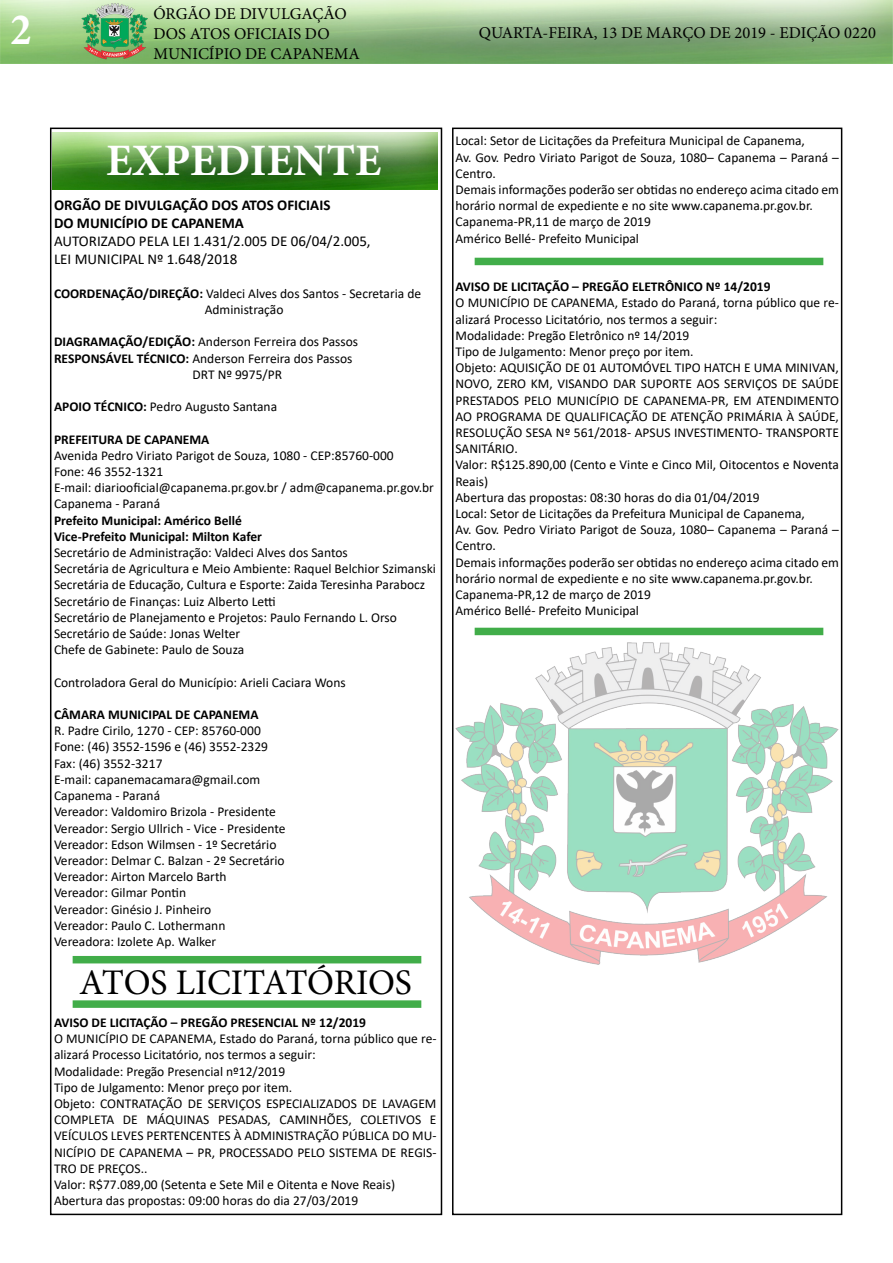
<style>
.page{position:relative;width:893px;height:1263px;background:#fff}
.page>*{position:absolute;margin:0;border:0;box-sizing:border-box;transform-origin:0 0}
.t1{font:700 45px "Minion Pro";color:#fff}
.t2{font:700 condensed 45px "Minion Pro";color:#fff}
.t3{font:36px "Minion Pro";letter-spacing:-.01em;color:#000}
.t4{font:16.5px/19.8px "Minion Pro";color:#000}
.t5{font:15px/18px "Calibri";color:#000}
.t6{font:700 15px/18px "Calibri";color:#000}
.t7{font:13.5px/16.2px "Calibri";color:#000}
.t8{font:700 13.5px/16.2px "Calibri";color:#000}
.s1{font-weight:700}
</style>
<div class="page">
<div style="left:50px;top:128px;width:392px;height:1087px;border:2px solid #000"></div>
<img style="left:0;top:0;width:893px;height:64px">
<div style="left:452px;top:128px;width:390px;height:1087px;border:2px solid #000"></div>
<img style="left:53px;top:132px;width:384px;height:58px">
<div style="left:73px;top:956px;width:348px;height:7px;background:#41ad49"></div>
<div style="left:73px;top:1000px;width:348px;height:8px;background:#41ad49"></div>
<div style="left:475px;top:628px;width:348px;height:7px;background:#41ad49"></div>
<div style="left:475px;top:258px;width:348px;height:7px;background:#41ad49"></div>
<img style="left:455px;top:643px;width:384px;height:321px">
<h1 class="t2" style="left:11px;top:-1px;width:22px">2</h1>
<p class="t4" style="left:153px;top:4px;width:208px">ÓRGÃO DE DIVULGAÇÃO<br>DOS ATOS OFICIAIS DO<br>MUNICÍPIO DE CAPANEMA</p>
<p class="t4" style="left:479px;top:23px;width:399px">QUARTA-FEIRA, 13 DE MARÇO DE 2019 - EDIÇÃO 0220</p>
<h1 class="t1" style="left:106px;top:129px;width:277px">EXPEDIENTE</h1>
<p class="t6" style="left:54px;top:195px;width:278px">ORGÃO DE DIVULGAÇÃO DOS ATOS OFICIAIS<br>DO MUNICÍPIO DE CAPANEMA</p>
<p class="t5" style="left:54px;top:231px;width:318px">AUTORIZADO PELA LEI 1.431/2.005 DE 06/04/2.005,<br>LEI MUNICIPAL Nº 1.648/2018</p>
<p class="t7" style="left:205px;top:285px;width:218px;text-indent:-151px"><span class="s1">COORDENAÇÃO/DIREÇÃO:</span> Valdeci Alves dos Santos - Secretaria de<br>Administração</p>
<p class="t7" style="left:54px;top:333px;width:306px"><span class="s1">DIAGRAMAÇÃO/EDIÇÃO:</span> Anderson Ferreira dos Passos</p>
<p class="t7" style="left:54px;top:350px;width:300px"><span class="s1">RESPONSÁVEL TÉCNICO:</span> Anderson Ferreira dos Passos</p>
<p class="t7" style="left:193px;top:366px;width:91px">DRT Nº 9975/PR</p>
<p class="t7" style="left:54px;top:398px;width:225px"><span class="s1">APOIO TÉCNICO:</span> Pedro Augusto Santana</p>
<p class="t8" style="left:54px;top:431px;width:157px">PREFEITURA DE CAPANEMA</p>
<p class="t7" style="left:54px;top:447px;width:381px">Avenida Pedro Viriato Parigot de Souza, 1080 - CEP:85760-000<br>Fone: 46 3552-1321<br>E-mail: diariooficial@capanema.pr.gov.br / adm@capanema.pr.gov.br Capanema - Paraná</p>
<p class="t8" style="left:54px;top:512px;width:209px">Prefeito Municipal: Américo Bellé<br>Vice-Prefeito Municipal: Milton Kafer</p>
<p class="t7" style="left:54px;top:544px;width:384px">Secretário de Administração: Valdeci Alves dos Santos<br>Secretária de Agricultura e Meio Ambiente: Raquel Belchior Szimanski Secretária de Educação, Cultura e Esporte: Zaida Teresinha Parabocz Secretário de Finanças: Luiz Alberto Letti<br>Secretário de Planejamento e Projetos: Paulo Fernando L. Orso Secretário de Saúde: Jonas Welter<br>Chefe de Gabinete: Paulo de Souza</p>
<p class="t7" style="left:54px;top:674px;width:293px">Controladora Geral do Município: Arieli Caciara Wons</p>
<p class="t8" style="left:54px;top:706px;width:206px">CÂMARA MUNICIPAL DE CAPANEMA</p>
<p class="t7" style="left:54px;top:722px;width:233px">R. Padre Cirilo, 1270 - CEP: 85760-000<br>Fone: (46) 3552-1596 e (46) 3552-2329<br>Fax: (46) 3552-3217<br>E-mail: capanemacamara@gmail.com Capanema - Paraná<br>Vereador: Valdomiro Brizola - Presidente Vereador: Sergio Ullrich - Vice - Presidente Vereador: Edson Wilmsen - 1º Secretário Vereador: Delmar C. Balzan - 2º Secretário Vereador: Airton Marcelo Barth<br>Vereador: Gilmar Pontin<br>Vereador: Ginésio J. Pinheiro<br>Vereador: Paulo C. Lothermann Vereadora: Izolete Ap. Walker</p>
<h2 class="t3" style="left:79px;top:958px;width:334px">ATOS LICITATÓRIOS</h2>
<p class="t8" style="left:54px;top:1014px;width:314px">AVISO DE LICITAÇÃO – PREGÃO PRESENCIAL Nº 12/2019</p>
<p class="t7" style="left:54px;top:1030px;width:384px">O MUNICÍPIO DE CAPANEMA, Estado do Paraná, torna público que re&shy;alizará Processo Licitatório, nos termos a seguir:<br>Modalidade: Pregão Presencial nº12/2019<br>Tipo de Julgamento: Menor preço por item.<br>Objeto: CONTRATAÇÃO DE SERVIÇOS ESPECIALIZADOS DE LAVAGEM COMPLETA DE MÁQUINAS PESADAS, CAMINHÕES, COLETIVOS E VEÍCULOS LEVES PERTENCENTES À ADMINISTRAÇÃO PÚBLICA DO MU-NICÍPIO DE CAPANEMA – PR, PROCESSADO PELO SISTEMA DE REGIS-TRO DE PREÇOS..<br>Valor: R$77.089,00 (Setenta e Sete Mil e Oitenta e Nove Reais)<br>Abertura das propostas: 09:00 horas do dia 27/03/2019</p>
<p class="t7" style="left:455px;top:132px;width:385px">Local: Setor de Licitações da Prefeitura Municipal de Capanema,<br>Av. Gov. Pedro Viriato Parigot de Souza, 1080– Capanema – Paraná – Centro.<br>Demais informações poderão ser obtidas no endereço acima citado em horário normal de expediente e no site www.capanema.pr.gov.br.<br>Capanema-PR,11 de março de 2019<br>Américo Bellé- Prefeito Municipal</p>
<p class="t8" style="left:455px;top:278px;width:317px">AVISO DE LICITAÇÃO – PREGÃO ELETRÔNICO Nº 14/2019</p>
<p class="t7" style="left:455px;top:294px;width:385px">O MUNICÍPIO DE CAPANEMA, Estado do Paraná, torna público que re&shy;alizará Processo Licitatório, nos termos a seguir:<br>Modalidade: Pregão Eletrônico nº 14/2019<br>Tipo de Julgamento: Menor preço por item.<br>Objeto: AQUISIÇÃO DE 01 AUTOMÓVEL TIPO HATCH E UMA MINIVAN, NOVO, ZERO KM, VISANDO DAR SUPORTE AOS SERVIÇOS DE SAÚDE PRESTADOS PELO MUNICÍPIO DE CAPANEMA-PR, EM ATENDIMENTO AO PROGRAMA DE QUALIFICAÇÃO DE ATENÇÃO PRIMÁRIA À SAÚDE, RESOLUÇÃO SESA Nº 561/2018- APSUS INVESTIMENTO- TRANSPORTE SANITÁRIO.<br>Valor: R$125.890,00 (Cento e Vinte e Cinco Mil, Oitocentos e Noventa Reais)<br>Abertura das propostas: 08:30 horas do dia 01/04/2019<br>Local: Setor de Licitações da Prefeitura Municipal de Capanema,<br>Av. Gov. Pedro Viriato Parigot de Souza, 1080– Capanema – Paraná – Centro.<br>Demais informações poderão ser obtidas no endereço acima citado em horário normal de expediente e no site www.capanema.pr.gov.br.<br>Capanema-PR,12 de março de 2019<br>Américo Bellé- Prefeito Municipal</p>
</div>
